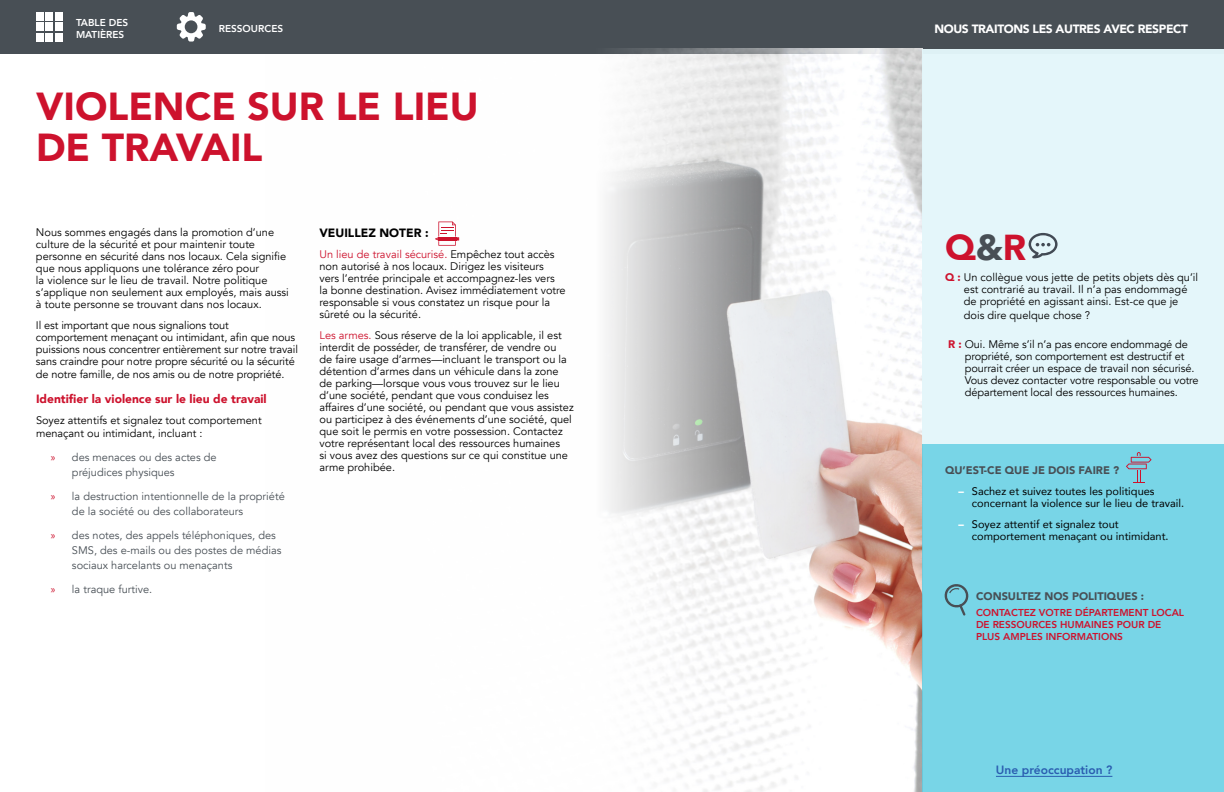
<style>
.page{position:relative;width:1224px;height:792px;background:#fff}
.page>*{position:absolute;margin:0;border:0;box-sizing:border-box;transform-origin:0 0}
.t1{font:900 39px/41px "Avenir";color:#cd122d}
.t2{font:900 36px "Avenir";color:#cd122d}
.t3{font:900 12px "Avenir";color:#cd122d}
.t4{font:900 12px "Avenir";letter-spacing:-.03em;color:#fff}
.t5{font:900 12px "Avenir";color:#fff}
.t6{font:800 12px "Avenir";color:#2a5db0}
.t7{font:900 12px "Avenir";color:#000}
.t8{font:11px/12px "Avenir";color:#000}
.t9{font:11px/15px "Avenir";color:#484f55}
.t10{font:11px/12px "Avenir";color:#000}
.t11{font:900 11px "Avenir";color:#484f55}
.t12{font:800 10px/12px "Avenir";color:#cd122d}
.t13{font:800 10px/12px "Avenir";color:#fff}
.s1{font-family:"Myriad Pro";color:#cd122d}
.s2{color:#cd122d}
.s3{color:#484f55}
.s4{font-weight:900;color:#cd122d}
.s5{font-weight:900;color:#fff}
</style>
<div class="page">
<div style="left:0;top:0;width:1224px;height:54px;background:#484f55"></div>
<div style="left:36px;top:12px;width:8px;height:8px;background:#fff"></div>
<div style="left:36px;top:23px;width:8px;height:8px;background:#fff"></div>
<div style="left:36px;top:33px;width:8px;height:8px;background:#fff"></div>
<div style="left:46px;top:12px;width:7px;height:9px;background:#fff"></div>
<div style="left:46px;top:23px;width:7px;height:8px;background:#fff"></div>
<div style="left:46px;top:33px;width:7px;height:9px;background:#fff"></div>
<div style="left:55px;top:12px;width:8px;height:8px;background:#fff"></div>
<div style="left:55px;top:23px;width:8px;height:8px;background:#fff"></div>
<div style="left:55px;top:33px;width:8px;height:8px;background:#fff"></div>
<svg style="left:177px;top:12px;width:29px;height:30px"></svg>
<div style="left:76px;top:49px;width:846px;height:743px;background:#fff"></div>
<img style="left:266px;top:49px;width:656px;height:743px">
<div style="left:922px;top:49px;width:302px;height:743px;background:#78d5e7"></div>
<div style="left:922px;top:49px;width:302px;height:394px;background:#e4f6fa"></div>
<svg style="left:944px;top:584px;width:25px;height:32px"></svg>
<svg style="left:1029px;top:233px;width:29px;height:25px"></svg>
<svg style="left:1126px;top:452px;width:26px;height:31px"></svg>
<hr style="left:996px;top:776px;width:116px;height:1px;background:#2a5db0">
<svg style="left:435px;top:222px;width:24px;height:24px"></svg>
<p class="t13" style="left:76px;top:16px;width:54px">TABLE DES<br>MATIÈRES</p>
<p class="t13" style="left:219px;top:22px;width:66px">RESSOURCES</p>
<p class="t4" style="left:934px;top:19px;width:255px">NOUS TRAITONS LES AUTRES AVEC RESPECT</p>
<p class="t5" style="left:1060px;top:19px;width:130px">INSÉRER UN TITRE ICI</p>
<h1 class="t1" style="left:36px;top:85px;width:444px">VIOLENCE SUR LE LIEU<br>DE TRAVAIL</h1>
<p class="t8" style="left:36px;top:226px;width:254px">Nous sommes engagés dans la promotion d’une culture de la sécurité et pour maintenir toute personne en sécurité dans nos locaux. Cela signifie que nous appliquons une tolérance zéro pour<br>la violence sur le lieu de travail. Notre politique s’applique non seulement aux employés, mais aussi à toute personne se trouvant dans nos locaux.</p>
<p class="t8" style="left:36px;top:319px;width:264px">Il est important que nous signalions tout comportement menaçant ou intimidant, afin que nous puissions nous concentrer entièrement sur notre travail sans craindre pour notre propre sécurité ou la sécurité</p>
<p class="t8" style="left:36px;top:368px;width:250px">de notre famille, de nos amis ou de notre propriété.</p>
<p class="t3" style="left:36px;top:388px;width:232px">Identifier la violence sur le lieu de travail</p>
<p class="t8" style="left:36px;top:414px;width:227px;line-height:13px">Soyez attentifs et signalez tout comportement menaçant ou intimidant, incluant :</p>
<p class="t9" style="left:72px;top:450px;width:146px;text-indent:-21px"><span class="s1">»</span> des menaces ou des actes de préjudices physiques</p>
<p class="t9" style="left:72px;top:489px;width:214px;text-indent:-21px"><span class="s1">»</span> la destruction intentionnelle de la propriété de la société ou des collaborateurs</p>
<p class="t9" style="left:72px;top:528px;width:211px;text-indent:-21px"><span class="s1">»</span> des notes, des appels téléphoniques, des<br>SMS, des e-mails ou des postes de médias sociaux harcelants ou menaçants</p>
<p class="t9" style="left:51px;top:582px;width:103px"><span class="s1">»</span> la traque furtive.</p>
<p class="t7" style="left:320px;top:223px;width:111px">VEUILLEZ NOTER :</p>
<p class="t8" style="left:320px;top:248px;width:248px"><span class="s2">Un lieu de travail sécurisé.</span> Empêchez tout accès non autorisé à nos locaux. Dirigez les visiteurs vers l’entrée principale et accompagnez-les vers la bonne destination. Avisez immédiatement votre responsable si vous constatez un risque pour la sûreté ou la sécurité.</p>
<p class="t8" style="left:320px;top:329px;width:256px"><span class="s2">Les armes.</span> Sous réserve de la loi applicable, il est interdit de posséder, de transférer, de vendre ou<br>de faire usage d’armes—incluant le transport ou la détention d’armes dans un véhicule dans la zone de parking—lorsque vous vous trouvez sur le lieu d’une société, pendant que vous conduisez les affaires d’une société, ou pendant que vous assistez ou participez à des événements d’une société, quel que soit le permis en votre possession. Contactez votre représentant local des ressources humaines<br>si vous avez des questions sur ce qui constitue une arme prohibée.</p>
<h2 class="t2" style="left:945px;top:217px;width:83px">Q<span class="s3">&amp;</span>R</h2>
<p class="t8" style="left:964px;top:271px;width:236px;text-indent:-19px"><span class="s4">Q :</span> Un collègue vous jette de petits objets dès qu’il est contrarié au travail. Il n’a pas endommagé de propriété en agissant ainsi. Est-ce que je</p>
<p class="t8" style="left:964px;top:309px;width:128px">dois dire quelque chose ?</p>
<p class="t8" style="left:965px;top:338px;width:235px;text-indent:-17px"><span class="s4">R :</span> Oui. Même s’il n’a pas encore endommagé de propriété, son comportement est destructif et pourrait créer un espace de travail non sécurisé.<br>Vous devez contacter votre responsable ou votre département local des ressources humaines.</p>
<p class="t11" style="left:945px;top:460px;width:176px">QU’EST-CE QUE JE DOIS FAIRE ?</p>
<p class="t10" style="left:972px;top:485px;width:214px;text-indent:-13px"><span class="s5">–</span> Sachez et suivez toutes les politiques concernant la violence sur le lieu de travail.</p>
<p class="t10" style="left:972px;top:518px;width:198px;text-indent:-13px"><span class="s5">–</span> Soyez attentif et signalez tout comportement menaçant ou intimidant.</p>
<p class="t11" style="left:976px;top:586px;width:170px">CONSULTEZ NOS POLITIQUES :</p>
<p class="t12" style="left:976px;top:607px;width:210px">CONTACTEZ VOTRE DÉPARTEMENT LOCAL<br>DE RESSOURCES HUMAINES POUR DE<br>PLUS AMPLES INFORMATIONS</p>
<p class="t6" style="left:996px;top:761px;width:118px">Une préoccupation ?</p>
</div>
